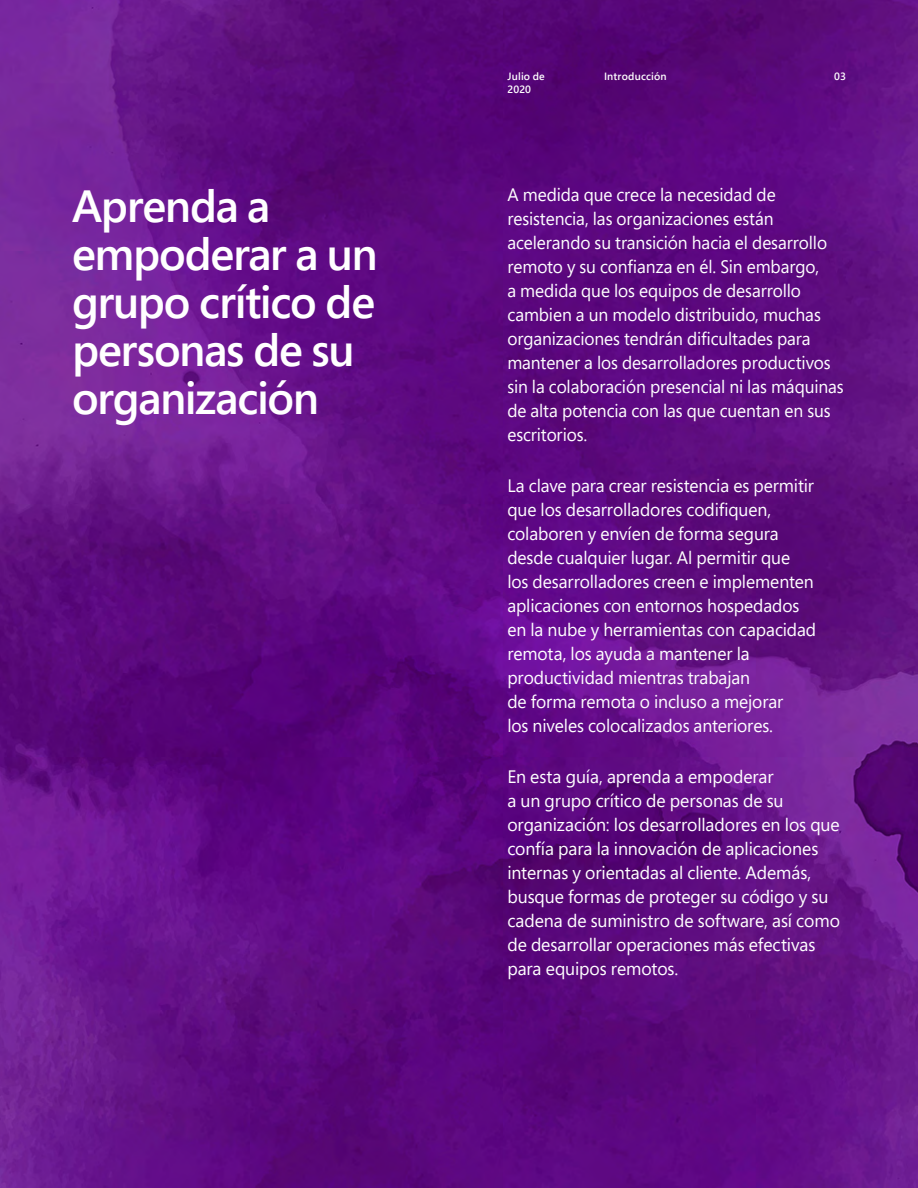
<style>
.page{position:relative;width:918px;height:1188px;background:#fff}
.page>*{position:absolute;margin:0;border:0;box-sizing:border-box;transform-origin:0 0}
.H3{font:600 45px/48px "Segoe Pro";letter-spacing:-.025em;color:#fff}
.Body_copy{font:18px/24px "Segoe Pro";letter-spacing:-.005em;color:#fff}
.t1{font:600 10.5px/13.5px "Segoe Pro";letter-spacing:.015em;color:#fff}
</style>
<div class="page">
<img style="left:0;top:0;width:918px;height:1188px">
<p class="t1" style="left:508px;top:69px;width:39px">Julio de<br>2020</p>
<p class="t1" style="left:604px;top:69px;width:64px">Introducción</p>
<p class="t1" style="left:834px;top:69px;width:13px">03</p>
<h1 class="H3" style="left:72px;top:181px;width:307px">Aprenda a empoderar a un grupo crítico de personas de su organización</h1>
<p class="Body_copy" style="left:507px;top:183px;width:338px">A medida que crece la necesidad de resistencia, las organizaciones están acelerando su transición hacia el desarrollo remoto y su confianza en él. Sin embargo,<br>a medida que los equipos de desarrollo cambien a un modelo distribuido, muchas organizaciones tendrán dificultades para mantener a los desarrolladores productivos sin la colaboración presencial ni las máquinas de alta potencia con las que cuentan en sus escritorios.</p>
<p class="Body_copy" style="left:507px;top:474px;width:310px">La clave para crear resistencia es permitir que los desarrolladores codifiquen, colaboren y envíen de forma segura desde cualquier lugar. Al permitir que<br>los desarrolladores creen e implementen aplicaciones con entornos hospedados en la nube y herramientas con capacidad remota, los ayuda a mantener la productividad mientras trabajan<br>de forma remota o incluso a mejorar<br>los niveles colocalizados anteriores.</p>
<p class="Body_copy" style="left:507px;top:765px;width:334px">En esta guía, aprenda a empoderar<br>a un grupo crítico de personas de su organización: los desarrolladores en los que confía para la innovación de aplicaciones internas y orientadas al cliente. Además, busque formas de proteger su código y su cadena de suministro de software, así como de desarrollar operaciones más efectivas para equipos remotos.</p>
</div>
